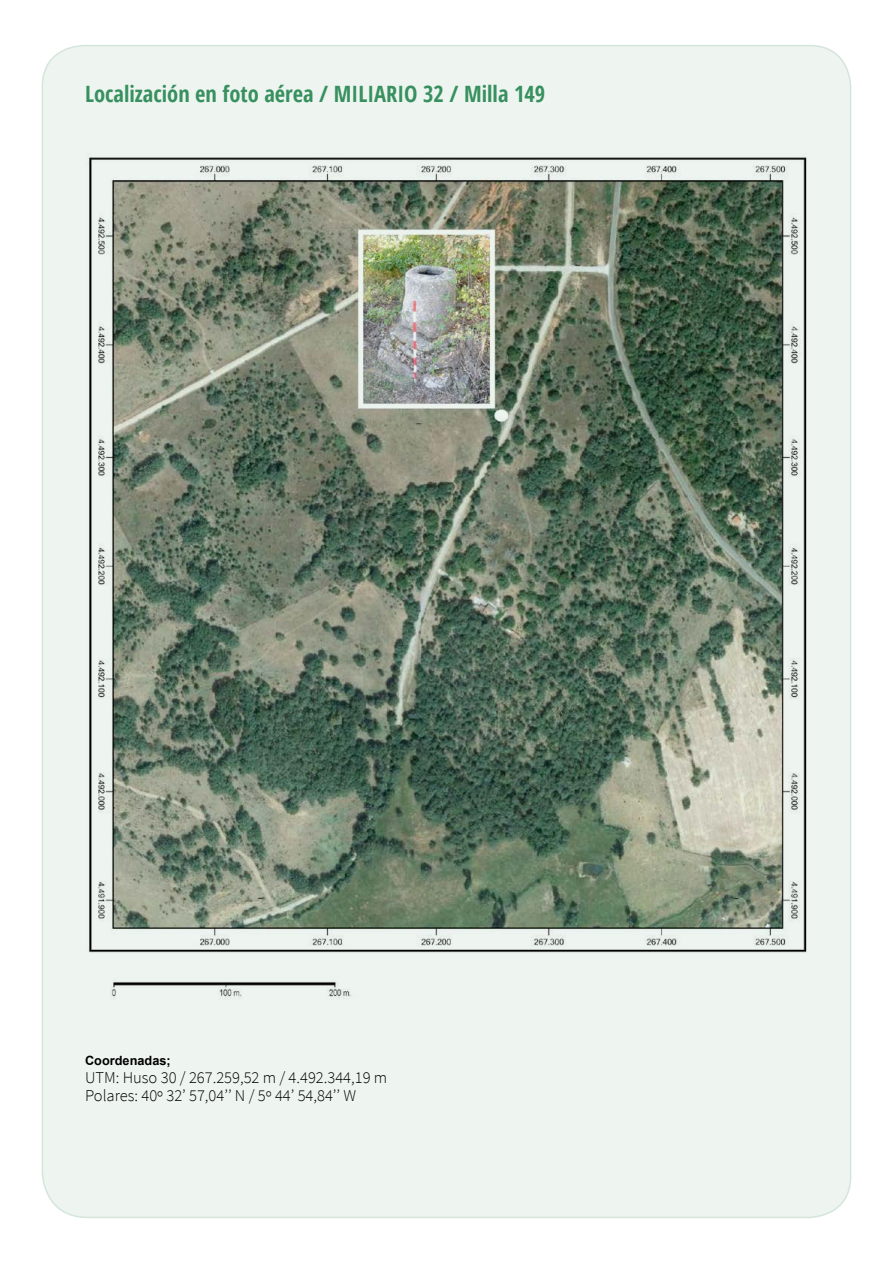
<style>
.page{position:relative;width:893px;height:1263px;background:#fff}
.page>*{position:absolute;margin:0;border:0;box-sizing:border-box;transform-origin:0 0}
.t1{font:700 condensed 22.5px "Open Sans";color:#38905f}
.t2{font:300 16.5px/18px "Source Sans Pro";color:#000}
.t3{font:700 12.75px "Arial";color:#000}
</style>
<div class="page">
<div style="left:41px;top:45px;width:811px;height:1173px;background:#eef5f1"></div>
<img style="left:86px;top:154px;width:722px;height:858px">
<h1 class="t1" style="left:85px;top:78px;width:261px">Localización en foto aérea / miliario</h1>
<h1 class="t1" style="left:423px;top:78px;width:124px">32 / Milla 149</h1>
<p class="t3" style="left:85px;top:1052px;width:87px">Coordenadas;</p>
<p class="t2" style="left:85px;top:1068px;width:304px">UTM: Huso 30 / 267.259,52 m / 4.492.344,19 m<br>Polares: 40º 32’ 57,04’’ N / 5º 44’ 54,84’’ W</p>
</div>
